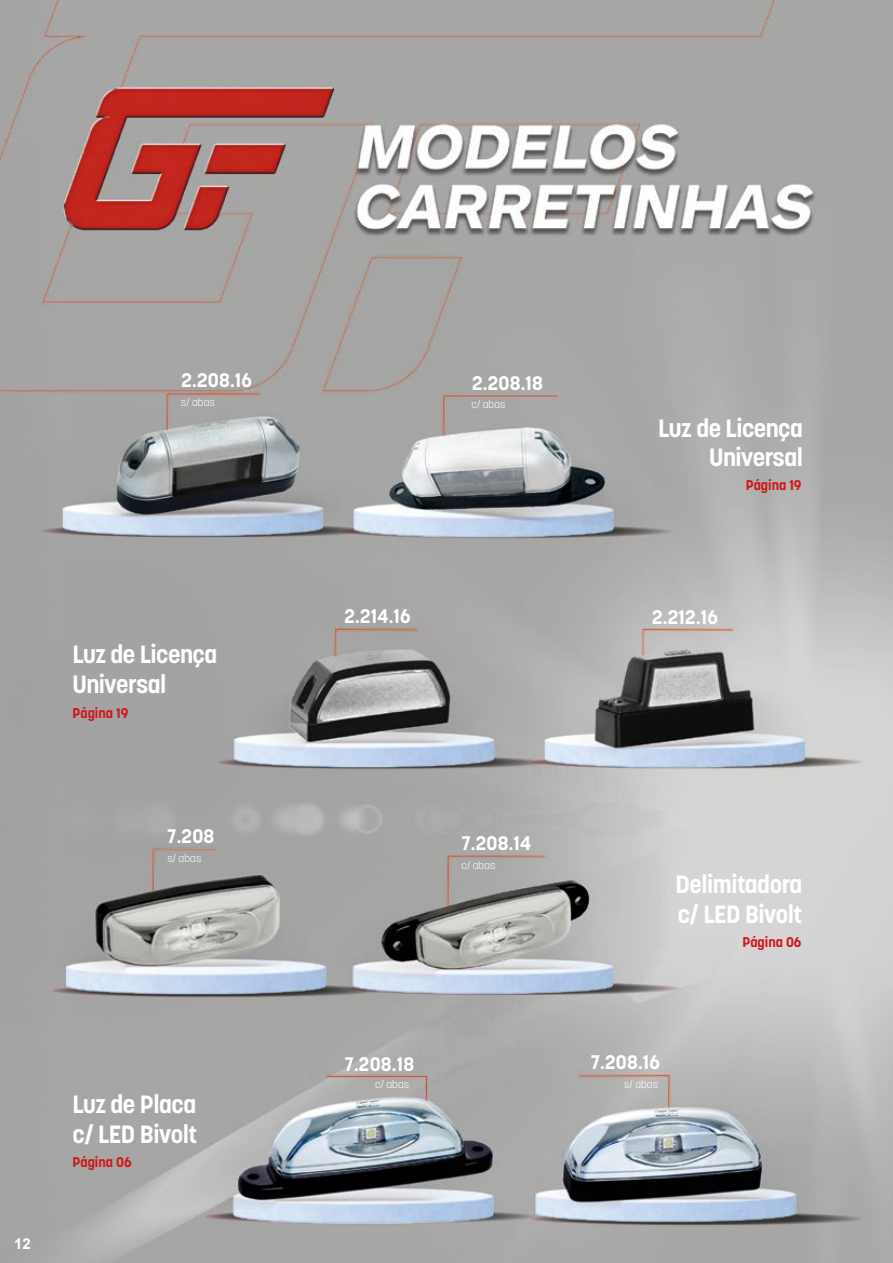
<style>
.page{position:relative;width:893px;height:1263px;background:#fff}
.page>*{position:absolute;margin:0;border:0;box-sizing:border-box;transform-origin:0 0}
.t1{font:700 24.75px/29.7px "Korolev";letter-spacing:-.02em;color:#fff}
.t2{font:700 19.5px "Korolev";letter-spacing:.01em;color:#fff}
.t3{font:700 15px "Arial";color:#fff}
.t4{font:700 13.95px "Korolev";color:#cd1719}
.t5{font:300 10.5px "Korolev";letter-spacing:.01em;color:#fff}
</style>
<div class="page">
<img style="left:0;top:0;width:893px;height:1263px">
<p class="t2" style="left:181px;top:368px;width:72px">2.208.16</p>
<p class="t5" style="left:181px;top:396px;width:35px">s/ abas</p>
<p class="t1" style="left:72px;top:639px;width:146px">Luz de Licença<br>Universal</p>
<p class="t4" style="left:72px;top:704px;width:57px">Página 19</p>
<p class="t2" style="left:167px;top:823px;width:49px">7.208</p>
<p class="t5" style="left:167px;top:851px;width:35px">s/ abas</p>
<p class="t3" style="left:14px;top:1233px;width:18px">12</p>
<p class="t1" style="left:72px;top:1089px;width:126px">Luz de Placa c/ LED Bivolt</p>
<p class="t4" style="left:72px;top:1153px;width:61px">Página 06</p>
<p class="t2" style="left:472px;top:370px;width:72px">2.208.18</p>
<p class="t5" style="left:471px;top:398px;width:36px">c/ abas</p>
<p class="t1" style="left:658px;top:413px;width:146px;text-align:right">Luz de Licença<br>Universal</p>
<p class="t4" style="left:746px;top:476px;width:57px">Página 19</p>
<p class="t2" style="left:344px;top:604px;width:68px">2.214.16</p>
<p class="t2" style="left:652px;top:604px;width:67px">2.212.16</p>
<p class="t2" style="left:461px;top:831px;width:71px">7.208.14</p>
<p class="t5" style="left:461px;top:859px;width:36px">c/ abas</p>
<p class="t1" style="left:675px;top:869px;width:128px">Delimitadora c/ LED Bivolt</p>
<p class="t4" style="left:742px;top:933px;width:61px">Página 06</p>
<p class="t2" style="left:345px;top:1051px;width:71px">7.208.18</p>
<p class="t2" style="left:591px;top:1050px;width:71px">7.208.16</p>
<p class="t5" style="left:375px;top:1078px;width:36px">c/ abas</p>
<p class="t5" style="left:624px;top:1078px;width:35px">s/ abas</p>
</div>
